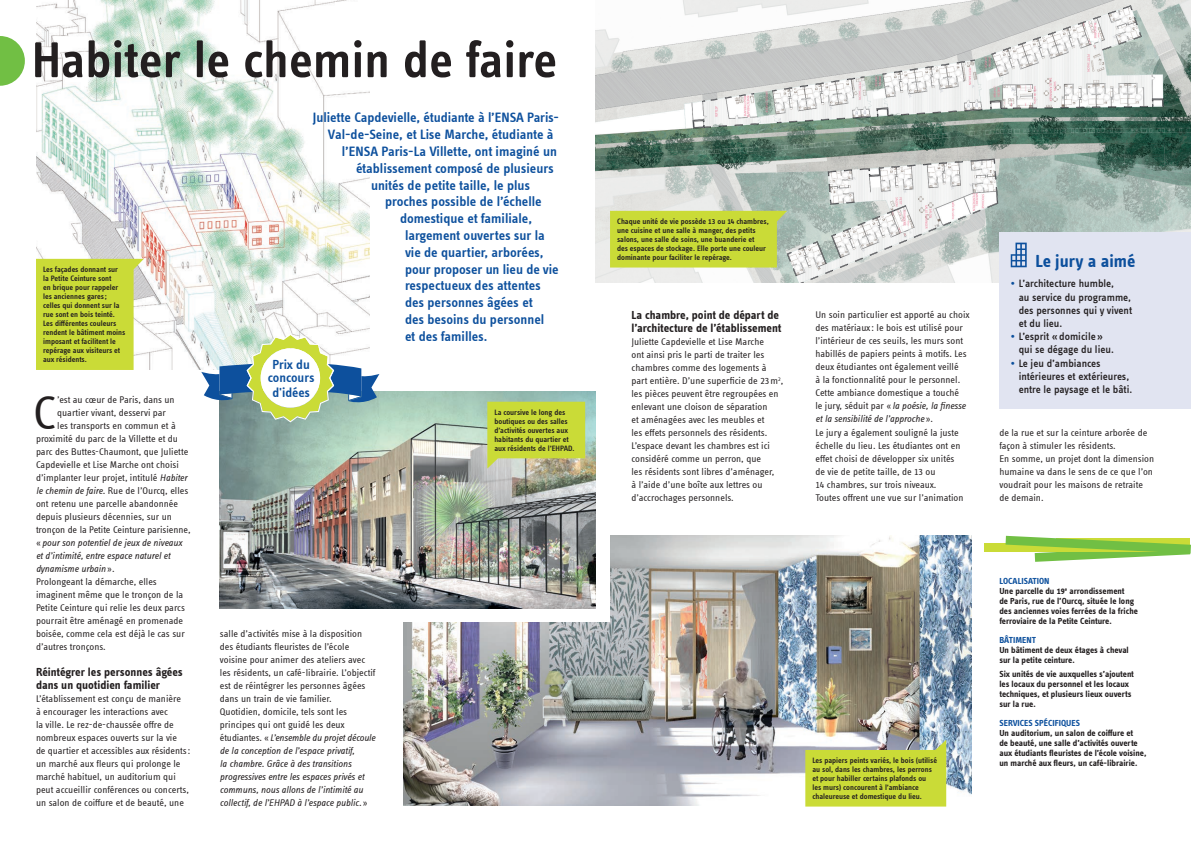
<style>
.page{position:relative;width:1191px;height:842px;background:#fff}
.page>*{position:absolute;margin:0;border:0;box-sizing:border-box;transform-origin:0 0}
.t1{font:600 52px "Info Text Offc";color:#231f20}
.t2{font:48.8px "Info Text Offc";color:#231f20}
.t3{font:700 18px "Info Text Offc";color:#0d509d}
.t4{font:600 14px "Info Text Offc";letter-spacing:-.005em;color:#0d509d}
.t5{font:600 13.5px/14.1px "Info Text Offc";color:#0d509d;text-align:center}
.t6{font:700 12px/13px "Info Text Offc";color:#231f20}
.t7{font:500 11px/13.2px "Info Text Offc";color:#231f20}
.t8{font:10px/13px "Info Text Offc";color:#231f20}
.t9{font:italic 10px "Info Text Offc";letter-spacing:-.005em;color:#231f20}
.t10{font:700 9px/10px "Info Text Offc";color:#231f20}
.t11{font:700 9px "Info Text Offc";color:#0d509d}
.t12{font:600 8px/9px "Info Text Offc";color:#231f20}
.s1{font-style:italic}
.s2{font-style:normal}
.s3{color:#0d509d}
</style>
<div class="page">
<img style="left:595px;top:0;width:596px;height:282px">
<img style="left:404px;top:536px;width:567px;height:270px">
<div style="left:984px;top:544px;width:205px;height:8px;background:#cadb37"></div>
<svg style="left:1005px;top:536px;width:186px;height:26px"></svg>
<svg style="left:610px;top:211px;width:177px;height:57px;background:#c8d93e"></svg>
<div style="left:999px;top:232px;width:192px;height:176px;background:#e1e4f1"></div>
<svg style="left:1010px;top:243px;width:16px;height:24px"></svg>
<svg style="left:805px;top:740px;width:141px;height:66px;background:#c8d74d"></svg>
<img style="left:36px;top:0;width:333px;height:370px">
<div style="left:375px;top:465px;width:234px;height:156px;background:#fff"></div>
<img style="left:220px;top:391px;width:375px;height:218px">
<svg style="left:36px;top:259px;width:108px;height:111px;background:#cddc47"></svg>
<svg style="left:487px;top:402px;width:98px;height:67px;background:#c8d548"></svg>
<svg style="left:0;top:36px;width:25px;height:50px"></svg>
<svg style="left:201px;top:334px;width:178px;height:88px"></svg>
<div style="left:261px;top:348px;width:59px;height:60px;background:#fff;border-radius:50%"></div>
<h1 class="t1" style="left:32px;top:31px;width:527px">Habiter le chemin de faire</h1>
<h3 class="t4" style="left:313px;top:110px;width:248px">Juliette Capdevielle, étudiante à l’ENSA Paris-</h3>
<h3 class="t4" style="left:328px;top:127px;width:227px">Val-de-Seine, et Lise Marche, étudiante à</h3>
<h3 class="t4" style="left:342px;top:143px;width:216px">l’ENSA Paris-La Villette, ont imaginé un</h3>
<h3 class="t4" style="left:356px;top:160px;width:199px">établissement composé de plusieurs</h3>
<h3 class="t4" style="left:371px;top:177px;width:161px">unités de petite taille, le plus</h3>
<h3 class="t4" style="left:385px;top:194px;width:158px">proches possible de l’échelle</h3>
<h3 class="t4" style="left:400px;top:211px;width:134px">domestique et familiale,</h3>
<h3 class="t4" style="left:405px;top:227px;width:141px">largement ouvertes sur la</h3>
<h3 class="t4" style="left:405px;top:244px;width:140px">vie de quartier, arborées,</h3>
<h3 class="t4" style="left:405px;top:261px;width:155px">pour proposer un lieu de vie</h3>
<h3 class="t4" style="left:405px;top:278px;width:137px">respectueux des attentes</h3>
<h3 class="t4" style="left:405px;top:295px;width:129px">des personnes âgées et</h3>
<h3 class="t4" style="left:405px;top:311px;width:141px">des besoins du personnel</h3>
<h3 class="t4" style="left:405px;top:328px;width:84px">et des familles.</h3>
<p class="t12" style="left:43px;top:265px;width:84px">Les façades donnant sur la Petite Ceinture sont<br>en brique pour rappeler les anciennes gares ; celles qui donnent sur la rue sont en bois teinté.<br>Les différentes couleurs rendent le bâtiment moins imposant et facilitent le repérage aux visiteurs et aux résidents.</p>
<h3 class="t5" style="left:268px;top:357px;width:48px">Prix du concours d'idées</h3>
<h2 class="t2" style="left:33px;top:386px;width:25px">C</h2>
<p class="t8" style="left:57px;top:393px;width:119px">’est au cœur de Paris, dans un</p>
<p class="t8" style="left:57px;top:406px;width:110px">quartier vivant, desservi par</p>
<p class="t8" style="left:57px;top:419px;width:120px">les transports en commun et à</p>
<p class="t8" style="left:36px;top:432px;width:143px">proximité du parc de la Villette et du</p>
<p class="t8" style="left:36px;top:445px;width:154px">parc des Buttes-Chaumont, que Juliette</p>
<p class="t8" style="left:36px;top:458px;width:144px">Capdevielle et Lise Marche ont choisi</p>
<p class="t8" style="left:36px;top:471px;width:153px">d’implanter leur projet, intitulé <span class="s1">Habiter</span></p>
<p class="t8" style="left:36px;top:484px;width:154px"><span class="s1">le chemin de faire.</span> Rue de l’Ourcq, elles</p>
<p class="t8" style="left:36px;top:497px;width:144px">ont retenu une parcelle abandonnée</p>
<p class="t8" style="left:36px;top:510px;width:137px">depuis plusieurs décennies, sur un</p>
<p class="t8" style="left:36px;top:523px;width:156px">tronçon de la Petite Ceinture parisienne,</p>
<p class="t9" style="left:36px;top:537px;width:148px"><span class="s2">«</span> pour son potentiel de jeux de niveaux</p>
<p class="t9" style="left:36px;top:550px;width:136px">et d’intimité, entre espace naturel et</p>
<p class="t9" style="left:36px;top:563px;width:80px">dynamisme urbain <span class="s2">».</span></p>
<p class="t8" style="left:36px;top:575px;width:122px">Prolongeant la démarche, elles</p>
<p class="t8" style="left:36px;top:588px;width:149px">imaginent même que le tronçon de la</p>
<p class="t8" style="left:36px;top:601px;width:151px">Petite Ceinture qui relie les deux parcs</p>
<p class="t8" style="left:36px;top:614px;width:149px">pourrait être aménagé en promenade</p>
<p class="t8" style="left:36px;top:627px;width:150px">boisée, comme cela est déjà le cas sur</p>
<p class="t8" style="left:36px;top:640px;width:71px">d’autres tronçons.</p>
<p class="t6" style="left:36px;top:665px;width:148px">Réintégrer les personnes âgées dans un quotidien familier</p>
<p class="t8" style="left:36px;top:692px;width:156px">L’établissement est conçu de manière<br>à encourager les interactions avec<br>la ville. Le rez-de-chaussée offre de nombreux espaces ouverts sur la vie<br>de quartier et accessibles aux résidents: un marché aux fleurs qui prolonge le marché habituel, un auditorium qui peut accueillir conférences ou concerts, un salon de coiffure et de beauté, une</p>
<p class="t12" style="left:494px;top:408px;width:82px">La coursive le long des boutiques ou des salles d’activités ouvertes aux habitants du quartier et aux résidents de l’EHPAD.</p>
<p class="t8" style="left:220px;top:627px;width:157px">salle d’activités mise à la disposition des étudiants fleuristes de l’école voisine pour animer des ateliers avec les résidents, un café-librairie. L’objectif est de réintégrer les personnes âgées dans un train de vie familier.<br>Quotidien, domicile, tels sont les principes qui ont guidé les deux étudiantes. «<span class="s1">L’ensemble du projet découle de la conception de l’espace privatif,<br>la chambre. Grâce à des transitions progressives entre les espaces privés et communs, nous allons de l’intimité au collectif, de l’EHPAD à l’espace public.</span> »</p>
<p class="t12" style="left:617px;top:217px;width:153px">Chaque unité de vie possède 13 ou 14 chambres, une cuisine et une salle à manger, des petits salons, une salle de soins, une buanderie et<br>des espaces de stockage. Elle porte une couleur dominante pour faciliter le repérage.</p>
<p class="t6" style="left:631px;top:309px;width:151px">La chambre, point de départ de l’architecture de l’établissement</p>
<p class="t8" style="left:631px;top:335px;width:153px">Juliette Capdevielle et Lise Marche<br>ont ainsi pris le parti de traiter les chambres comme des logements à part entière. D’une superficie de 23m<sup>2</sup>, les pièces peuvent être regroupées en enlevant une cloison de séparation<br>et aménagées avec les meubles et<br>les effets personnels des résidents.<br>L’espace devant les chambres est ici considéré comme un perron, que<br>les résidents sont libres d’aménager,<br>à l’aide d’une boîte aux lettres ou d’accrochages personnels.</p>
<h3 class="t3" style="left:1035px;top:251px;width:101px">Le jury a aimé</h3>
<p class="t7" style="left:1018px;top:277px;width:115px;text-indent:-8px"><span class="s3">•</span> L’architecture humble,<br>au service du programme, des personnes qui y vivent et du lieu.</p>
<p class="t7" style="left:1018px;top:330px;width:97px;text-indent:-8px"><span class="s3">•</span> L’esprit «domicile» qui se dégage du lieu.</p>
<p class="t7" style="left:1018px;top:356px;width:115px;text-indent:-8px"><span class="s3">•</span> Le jeu d’ambiances intérieures et extérieures, entre le paysage et le bâti.</p>
<p class="t8" style="left:815px;top:308px;width:156px">Un soin particulier est apporté au choix des matériaux : le bois est utilisé pour l’intérieur de ces seuils, les murs sont habillés de papiers peints à motifs. Les deux étudiantes ont également veillé<br>à la fonctionnalité pour le personnel.<br>Cette ambiance domestique a touché<br>le jury, séduit par « <span class="s1">la poésie, la finesse et la sensibilité de l’approche</span> ».</p>
<p class="t8" style="left:815px;top:426px;width:150px">Le jury a également souligné la juste échelle du lieu. Les étudiantes ont en effet choisi de développer six unités de vie de petite taille, de 13 ou<br>14 chambres, sur trois niveaux.<br>Toutes offrent une vue sur l’animation</p>
<p class="t8" style="left:999px;top:426px;width:156px">de la rue et sur la ceinture arborée de façon à stimuler les résidents.<br>En somme, un projet dont la dimension humaine va dans le sens de ce que l’on voudrait pour les maisons de retraite de demain.</p>
<p class="t12" style="left:812px;top:756px;width:126px">Les papiers peints variés, le bois (utilisé au sol, dans les chambres, les perrons et pour habiller certains plafonds ou les murs) concourent à l’ambiance chaleureuse et domestique du lieu.</p>
<p class="t10" style="left:999px;top:576px;width:140px"><span class="s3">LOCALISATION<br></span>Une parcelle du 19<sup>e</sup> arrondissement<br>de Paris, rue de l’Ourcq, située le long des anciennes voies ferrées de la friche ferroviaire de la Petite Ceinture.</p>
<p class="t11" style="left:999px;top:635px;width:38px">BÂTIMENT</p>
<p class="t10" style="left:999px;top:645px;width:131px">Un bâtiment de deux étages à cheval sur la petite ceinture.</p>
<p class="t10" style="left:999px;top:669px;width:136px">Six unités de vie auxquelles s’ajoutent les locaux du personnel et les locaux techniques, et plusieurs lieux ouverts sur la rue.</p>
<p class="t11" style="left:999px;top:717px;width:82px">SERVICES SPÉCIFIQUES</p>
<p class="t10" style="left:999px;top:728px;width:148px">Un auditorium, un salon de coiffure et<br>de beauté, une salle d’activités ouverte aux étudiants fleuristes de l’école voisine, un marché aux fleurs, un café-librairie.</p>
</div>
